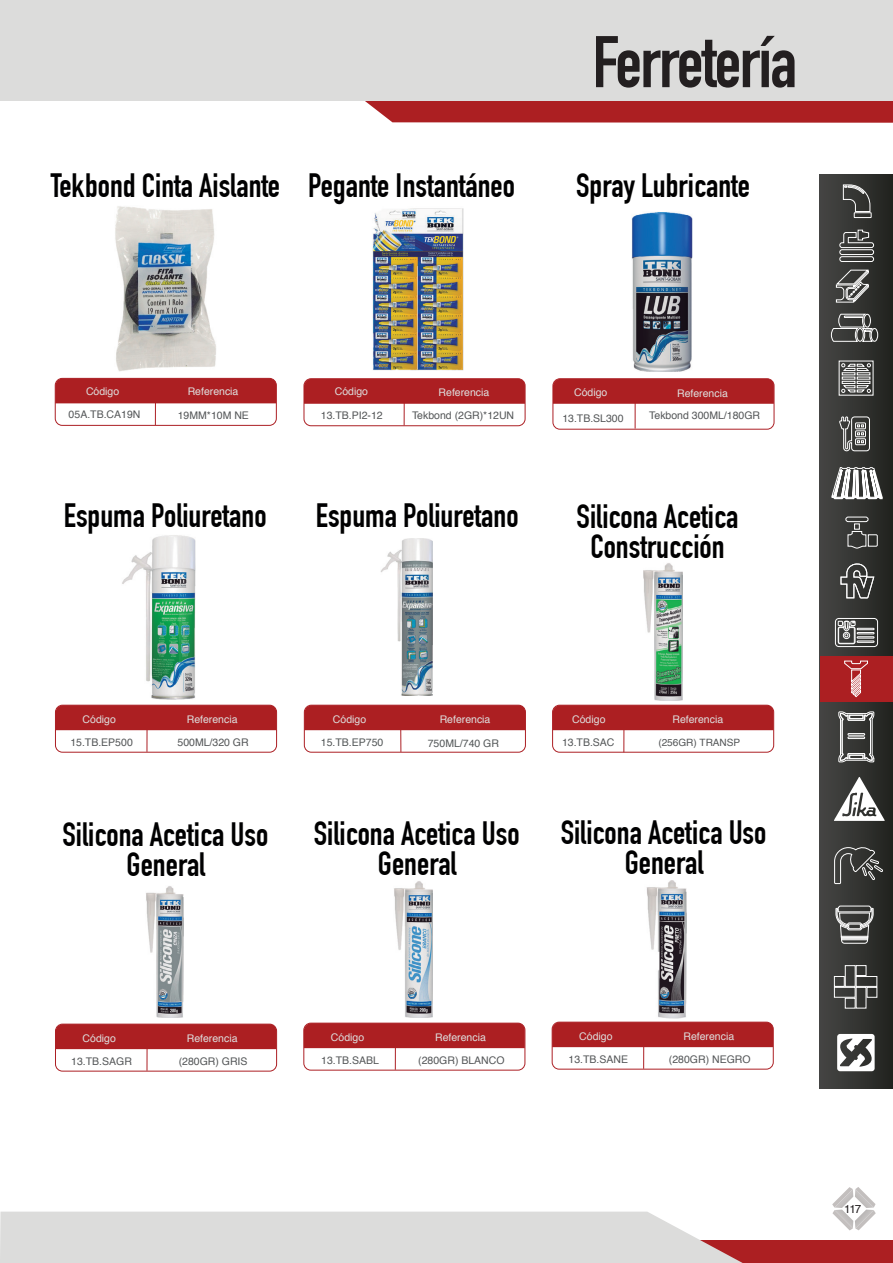
<style>
.page{position:relative;width:893px;height:1263px;background:#fff}
.page>*{position:absolute;margin:0;border:0;box-sizing:border-box;transform-origin:0 0}
.t1{font:700 71.7px "DIN Condensed";letter-spacing:-.02em;color:#231f20}
.t2{font:700 33px/30px "DIN Condensed";color:#000001;text-align:center}
.t3{font:11.55px "Helvetica";color:#231f20}
.t4{font:10.5px "Helvetica";color:#535557}
.t5{font:10.5px "Helvetica";color:#dedfde}
.t6{font:10.5px "Helvetica";color:#535758}
.t7{font:10.05px "Helvetica";color:#535557}
</style>
<div class="page">
<svg style="left:349px;top:100px;width:544px;height:23px"></svg>
<div style="left:0;top:0;width:893px;height:100px;background:#dcdcdb"></div>
<svg style="left:832px;top:1187px;width:44px;height:43px"></svg>
<div style="left:662px;top:1240px;width:231px;height:23px;background:#ac1f22"></div>
<svg style="left:0;top:1211px;width:743px;height:52px"></svg>
<hr style="left:147px;top:711px;width:1px;height:41px;background:#ac1f24">
<div style="left:55px;top:705px;width:221px;height:25px;background:#ac1f22"></div>
<div style="left:55px;top:705px;width:222px;height:47px;border:1px solid #ac1f24;border-radius:7px"></div>
<hr style="left:147px;top:1030px;width:1px;height:41px;background:#ac1f24">
<div style="left:55px;top:1024px;width:221px;height:25px;background:#ac1f22"></div>
<div style="left:55px;top:1024px;width:222px;height:47px;border:1px solid #ac1f24;border-radius:7px"></div>
<hr style="left:395px;top:1029px;width:1px;height:41px;background:#ac1f24">
<div style="left:304px;top:1023px;width:221px;height:25px;background:#ac1f22"></div>
<div style="left:303px;top:1023px;width:222px;height:47px;border:1px solid #ac1f24;border-radius:7px"></div>
<hr style="left:643px;top:1028px;width:1px;height:41px;background:#ac1f24">
<div style="left:552px;top:1022px;width:221px;height:25px;background:#ac1f22"></div>
<div style="left:552px;top:1022px;width:222px;height:47px;border:1px solid #ac1f24;border-radius:7px"></div>
<hr style="left:155px;top:384px;width:1px;height:41px;background:#ac1f24">
<div style="left:55px;top:378px;width:221px;height:25px;background:#ac1f22"></div>
<div style="left:55px;top:378px;width:222px;height:48px;border:1px solid #ac1f24;border-radius:7px"></div>
<hr style="left:404px;top:384px;width:1px;height:41px;background:#ac1f24">
<div style="left:304px;top:379px;width:221px;height:25px;background:#ac1f22"></div>
<div style="left:304px;top:378px;width:221px;height:48px;border:1px solid #ac1f24;border-radius:7px"></div>
<hr style="left:635px;top:384px;width:1px;height:45px;background:#ac1f24">
<div style="left:553px;top:379px;width:221px;height:25px;background:#ac1f22"></div>
<div style="left:553px;top:378px;width:221px;height:52px;border:1px solid #ac1f24;border-radius:7px"></div>
<hr style="left:623px;top:711px;width:1px;height:41px;background:#ac1f24">
<div style="left:553px;top:705px;width:220px;height:25px;background:#ac1f22"></div>
<div style="left:552px;top:705px;width:222px;height:47px;border:1px solid #ac1f24;border-radius:7px"></div>
<svg style="left:304px;top:705px;width:221px;height:47px"></svg>
<div style="left:304px;top:705px;width:222px;height:47px;border:1px solid #ac1f24;border-radius:7px"></div>
<img style="left:115px;top:206px;width:101px;height:165px">
<img style="left:372px;top:208px;width:91px;height:162px">
<img style="left:632px;top:212px;width:60px;height:160px">
<img style="left:122px;top:535px;width:73px;height:165px">
<img style="left:381px;top:538px;width:52px;height:158px">
<img style="left:643px;top:563px;width:40px;height:138px">
<img style="left:146px;top:886px;width:38px;height:132px">
<img style="left:394px;top:881px;width:39px;height:137px">
<img style="left:646px;top:880px;width:40px;height:138px">
<div style="left:820px;top:175px;width:73px;height:913px;background:linear-gradient(to right,#474645,#242521)"></div>
<div style="left:820px;top:656px;width:73px;height:45px;background:#ac1f22"></div>
<svg style="left:847px;top:531px;width:31px;height:18px"></svg>
<div style="left:845px;top:517px;width:23px;height:5px;border:1px solid #fff;border-radius:2px"></div>
<div style="left:854px;top:523px;width:6px;height:7px;border:1px solid #fff"></div>
<div style="left:839px;top:249px;width:35px;height:6px;border:1px solid #fff;border-radius:2px"></div>
<div style="left:839px;top:256px;width:35px;height:6px;border:1px solid #fff;border-radius:2px"></div>
<svg style="left:839px;top:229px;width:35px;height:19px"></svg>
<svg style="left:835px;top:905px;width:39px;height:39px"></svg>
<svg style="left:835px;top:269px;width:34px;height:34px"></svg>
<svg style="left:835px;top:563px;width:43px;height:84px"></svg>
<svg style="left:844px;top:660px;width:24px;height:38px"></svg>
<svg style="left:838px;top:711px;width:37px;height:53px"></svg>
<svg style="left:834px;top:847px;width:50px;height:37px"></svg>
<div style="left:867px;top:987px;width:10px;height:11px;border:1px solid #fff"></div>
<div style="left:856px;top:976px;width:21px;height:11px;border:1px solid #fff"></div>
<div style="left:856px;top:965px;width:10px;height:11px;border:1px solid #fff"></div>
<div style="left:845px;top:965px;width:10px;height:22px;border:1px solid #fff"></div>
<svg style="left:834px;top:976px;width:22px;height:22px"></svg>
<div style="left:845px;top:998px;width:10px;height:10px;border:1px solid #fff"></div>
<svg style="left:831px;top:360px;width:52px;height:140px"></svg>
<svg style="left:831px;top:313px;width:47px;height:29px"></svg>
<div style="left:854px;top:212px;width:17px;height:6px;border:1px solid #fff"></div>
<svg style="left:843px;top:184px;width:28px;height:28px"></svg>
<svg style="left:834px;top:777px;width:51px;height:44px"></svg>
<svg style="left:836px;top:1034px;width:40px;height:37px"></svg>
<p class="t2" style="left:51px;top:170px;width:231px">Tekbond Cinta Aislante</p>
<p class="t2" style="left:308px;top:171px;width:208px">Pegante Instantáneo</p>
<h1 class="t1" style="left:593px;top:20px;width:206px">Ferretería</h1>
<p class="t2" style="left:576px;top:171px;width:175px">Spray Lubricante</p>
<p class="t5" style="left:86px;top:383px;width:35px">Código</p>
<p class="t5" style="left:188px;top:384px;width:52px">Referencia</p>
<p class="t4" style="left:69px;top:406px;width:73px">05A.TB.CA19N</p>
<p class="t4" style="left:178px;top:407px;width:73px">19MM*10M NE</p>
<p class="t5" style="left:335px;top:384px;width:35px">Código</p>
<p class="t5" style="left:439px;top:384px;width:52px">Referencia</p>
<p class="t4" style="left:321px;top:408px;width:63px">13.TB.PI2-12</p>
<p class="t4" style="left:412px;top:407px;width:104px">Tekbond (2GR)*12UN</p>
<p class="t5" style="left:574px;top:385px;width:35px">Código</p>
<p class="t5" style="left:677px;top:385px;width:52px">Referencia</p>
<p class="t4" style="left:562px;top:410px;width:63px">13.TB.SL300</p>
<p class="t4" style="left:649px;top:408px;width:112px">Tekbond 300ML/180GR</p>
<p class="t2" style="left:64px;top:501px;width:204px">Espuma Poliuretano</p>
<p class="t2" style="left:316px;top:501px;width:204px">Espuma Poliuretano</p>
<p class="t2" style="left:577px;top:501px;width:163px">Silicona Acetica<br>Construcción</p>
<p class="t5" style="left:83px;top:711px;width:35px">Código</p>
<p class="t5" style="left:187px;top:712px;width:52px">Referencia</p>
<p class="t4" style="left:70px;top:734px;width:64px">15.TB.EP500</p>
<p class="t4" style="left:177px;top:734px;width:73px">500ML/320 GR</p>
<p class="t5" style="left:333px;top:712px;width:35px">Código</p>
<p class="t5" style="left:440px;top:711px;width:52px">Referencia</p>
<p class="t6" style="left:321px;top:734px;width:64px">15.TB.EP750</p>
<p class="t6" style="left:428px;top:735px;width:73px">750ML/740 GR</p>
<p class="t5" style="left:572px;top:711px;width:35px">Código</p>
<p class="t5" style="left:672px;top:711px;width:52px">Referencia</p>
<p class="t4" style="left:562px;top:734px;width:54px">13.TB.SAC</p>
<p class="t7" style="left:658px;top:734px;width:83px">(256GR) TRANSP</p>
<p class="t2" style="left:63px;top:820px;width:207px">Silicona Acetica Uso<br>General</p>
<p class="t2" style="left:314px;top:819px;width:207px">Silicona Acetica Uso<br>General</p>
<p class="t2" style="left:561px;top:818px;width:207px">Silicona Acetica Uso<br>General</p>
<p class="t5" style="left:83px;top:1030px;width:35px">Código</p>
<p class="t5" style="left:187px;top:1030px;width:52px">Referencia</p>
<p class="t4" style="left:71px;top:1053px;width:62px">13.TB.SAGR</p>
<p class="t4" style="left:179px;top:1053px;width:70px">(280GR) GRIS</p>
<p class="t5" style="left:331px;top:1029px;width:35px">Código</p>
<p class="t5" style="left:435px;top:1030px;width:52px">Referencia</p>
<p class="t4" style="left:321px;top:1052px;width:59px">13.TB.SABL</p>
<p class="t4" style="left:418px;top:1052px;width:88px">(280GR) BLANCO</p>
<p class="t5" style="left:579px;top:1028px;width:35px">Código</p>
<p class="t5" style="left:683px;top:1029px;width:52px">Referencia</p>
<p class="t4" style="left:568px;top:1051px;width:61px">13.TB.SANE</p>
<p class="t4" style="left:669px;top:1051px;width:83px">(280GR) NEGRO</p>
<p class="t3" style="left:844px;top:1200px;width:19px">117</p>
</div>
